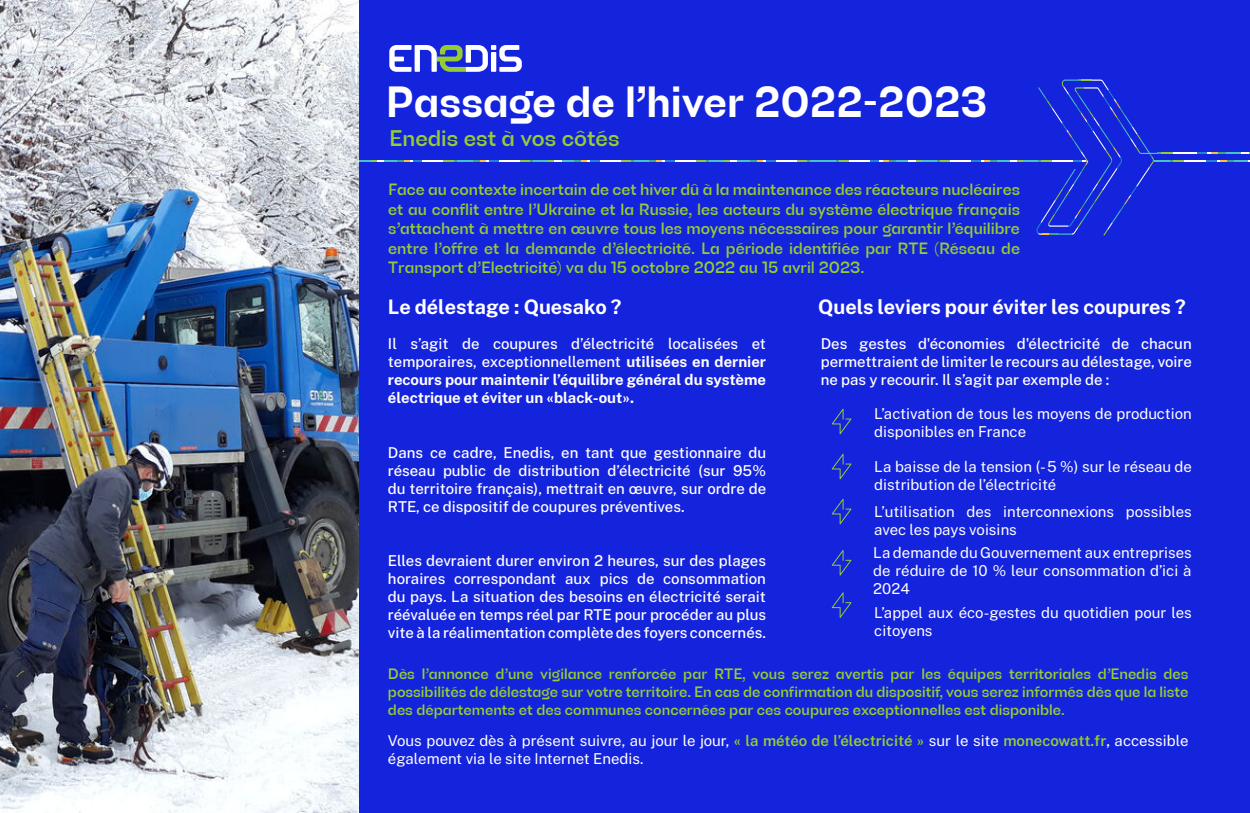
<style>
.page{position:relative;width:1250px;height:813px;background:#fff}
.page>*{position:absolute;margin:0;border:0;box-sizing:border-box;transform-origin:0 0}
.t1{font:700 42.5px "Enedis";color:#fff}
.t2{font:500 22.5px "Enedis";color:#96cd32}
.t3{font:700 20px "Public Sans";color:#fff}
.t4{font:500 16.25px/19.5px "Enedis";color:#96cd32;text-align:justify}
.t5{font:500 15px/18px "Public Sans";color:#fff;text-align:justify}
.t6{font:15px/18px "Public Sans";color:#fff}
.t7{font:500 15px/18px "Enedis";color:#96cd32;text-align:justify}
.t8{font:700 15px/18px "Public Sans";color:#fff;text-align:justify}
.s1{font-weight:500}
.s2{font-weight:600;color:#96cd32}
</style>
<div class="page">
<div style="left:0;top:0;width:1250px;height:812px;background:#1423dc"></div>
<svg style="left:359px;top:79px;width:891px;height:157px"></svg>
<img style="left:0;top:0;width:359px;height:812px">
<svg style="left:389px;top:45px;width:133px;height:27px"></svg>
<svg style="left:832px;top:408px;width:19px;height:26px"></svg>
<svg style="left:832px;top:453px;width:19px;height:26px"></svg>
<svg style="left:832px;top:498px;width:19px;height:26px"></svg>
<svg style="left:832px;top:550px;width:19px;height:25px"></svg>
<svg style="left:832px;top:592px;width:19px;height:26px"></svg>
<h1 class="t1" style="left:386px;top:78px;width:603px">Passage de l’hiver 2022-2023</h1>
<h2 class="t2" style="left:389px;top:125px;width:232px">Enedis est à vos côtés</h2>
<p class="t4" style="left:388px;top:180px;width:633px">Face au contexte incertain de cet hiver dû à la maintenance des réacteurs nucléaires et au conflit entre l’Ukraine et la Russie, les acteurs du système électrique français s’attachent à mettre en œuvre tous les moyens nécessaires pour garantir l’équilibre entre l’offre et la demande d’électricité. La période identifiée par RTE (Réseau de Transport d’Electricité) va du 15 octobre 2022 au 15 avril 2023.</p>
<h3 class="t3" style="left:818px;top:292px;width:369px">Quels leviers pour éviter les coupures ?</h3>
<p class="t8" style="left:388px;top:334px;width:380px"><span class="s1">Il s’agit de coupures d’électricité localisées et temporaires, exceptionnellement</span> utilisées en dernier recours pour maintenir l’équilibre général du système électrique et éviter un «black-out».</p>
<h3 class="t3" style="left:388px;top:292px;width:235px">Le délestage : Quesako ?</h3>
<p class="t5" style="left:821px;top:334px;width:373px">Des gestes d'économies d'électricité de chacun permettraient de limiter le recours au délestage, voire ne pas y recourir. Il s’agit par exemple de :</p>
<p class="t6" style="left:874px;top:403px;width:319px">L’activation de tous les moyens de production disponibles en France</p>
<p class="t5" style="left:388px;top:442px;width:380px">Dans ce cadre, Enedis, en tant que gestionnaire du réseau public de distribution d’électricité (sur 95% du territoire français), mettrait en œuvre, sur ordre de RTE, ce dispositif de coupures préventives.</p>
<p class="t5" style="left:388px;top:550px;width:380px">Elles devraient durer environ 2 heures, sur des plages horaires correspondant aux pics de consommation du pays. La situation des besoins en électricité serait réévaluée en temps réel par RTE pour procéder au plus vite à la réalimentation complète des foyers concernés.</p>
<p class="t6" style="left:874px;top:456px;width:319px">La baisse de la tension (- 5 %) sur le réseau de distribution de l’électricité</p>
<p class="t6" style="left:874px;top:501px;width:319px">L’utilisation des interconnexions possibles avec les pays voisins</p>
<p class="t6" style="left:873px;top:542px;width:320px;text-align:justify">La demande du Gouvernement aux entreprises de réduire de 10 % leur consommation d’ici à 2024</p>
<p class="t6" style="left:874px;top:602px;width:319px">L’appel aux éco-gestes du quotidien pour les citoyens</p>
<p class="t7" style="left:388px;top:665px;width:802px">Dès l’annonce d’une vigilance renforcée par RTE, vous serez avertis par les équipes territoriales d’Enedis des possibilités de délestage sur votre territoire. En cas de confirmation du dispositif, vous serez informés dès que la liste des départements et des communes concernées par ces coupures exceptionnelles est disponible.</p>
<p class="t6" style="left:388px;top:730px;width:802px">Vous pouvez dès à présent suivre, au jour le jour, <span class="s2">« la météo de l’électricité »</span> sur le site <span class="s2">monecowatt.fr</span><span class="s1">,</span> accessible également via le site Internet Enedis.</p>
</div>
